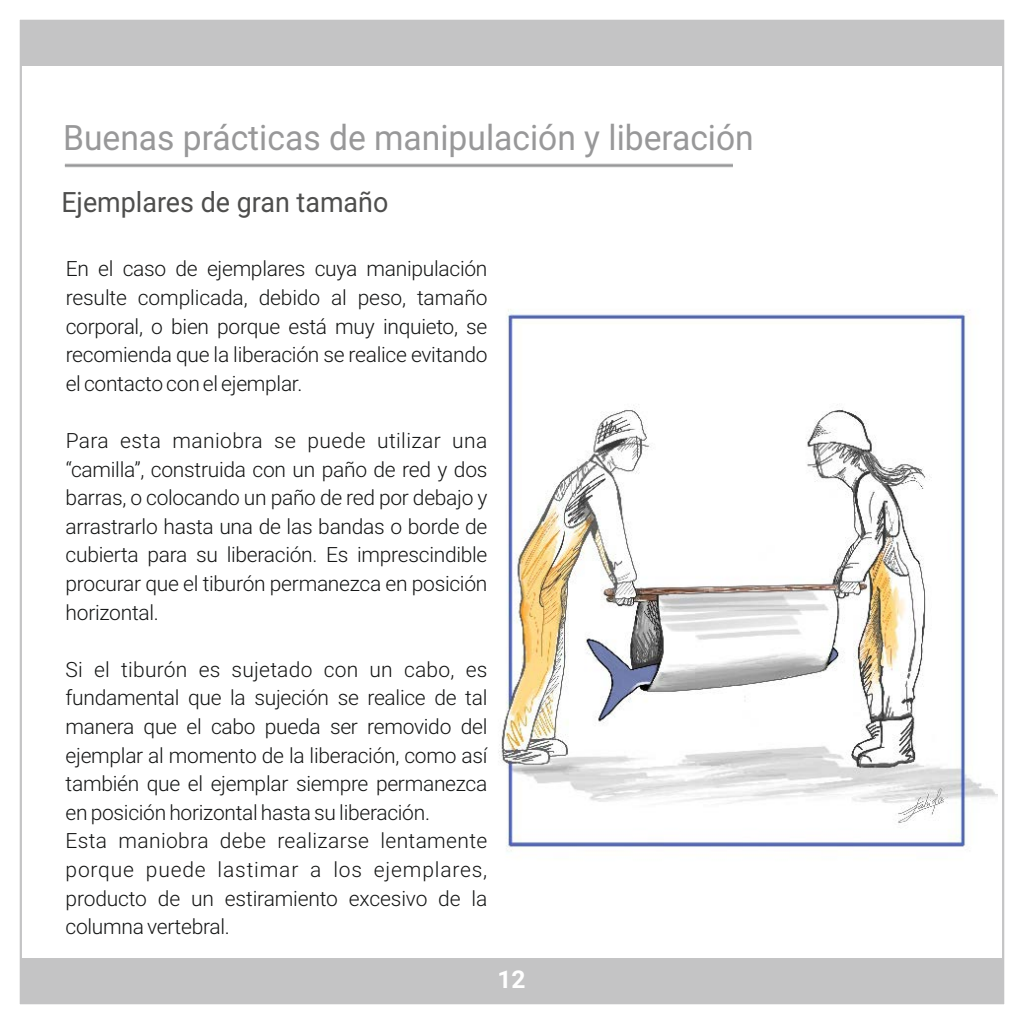
<style>
.page{position:relative;width:1024px;height:1024px;background:#fff}
.page>*{position:absolute;margin:0;border:0;box-sizing:border-box;transform-origin:0 0}
.t1{font:35px "Roboto";color:#989899;scale:.96 1}
.t2{font:28px "Roboto";color:#4e4e4d;scale:.96 1}
.t3{font:700 24.5px "Roboto";color:#fff}
.t4{font:300 21px/28.5px "Roboto";letter-spacing:-.015em;color:#151616;text-align:justify}
</style>
<div class="page">
<div style="left:21px;top:958px;width:982px;height:45px;background:#c4c4c5"></div>
<div style="left:21px;top:21px;width:982px;height:44px;background:#c4c4c5"></div>
<img style="left:498px;top:309px;width:499px;height:543px">
<hr style="left:65px;top:164px;width:668px;height:3px;background:#afb0b0">
<hr style="left:65px;top:165px;width:668px;height:1px;background:#989899">
<h1 class="t1" style="left:63px;top:124px;width:721px">Buenas prácticas de manipulación y liberación</h1>
<h2 class="t2" style="left:61px;top:191px;width:342px">Ejemplares de gran tamaño</h2>
<p class="t4" style="left:66px;top:257px;width:423px">En el caso de ejemplares cuya manipulación resulte complicada, debido al peso, tamaño corporal, o bien porque está muy inquieto, se recomienda que la liberación se realice evitando el contacto con el ejemplar.</p>
<p class="t4" style="left:66px;top:428px;width:423px">Para esta maniobra se puede utilizar una “camilla”, construida con un paño de red y dos barras, o colocando un paño de red por debajo y arrastrarlo hasta una de las bandas o borde de cubierta para su liberación. Es imprescindible procurar que el tiburón permanezca en posición horizontal.</p>
<p class="t4" style="left:66px;top:657px;width:423px;text-align:left">Si el tiburón es sujetado con un cabo, es fundamental que la sujeción se realice de tal manera que el cabo pueda ser removido del ejemplar al momento de la liberación, como así también que el ejemplar siempre permanezca en posición horizontal hasta su liberación.<br>Esta maniobra debe realizarse lentamente porque puede lastimar a los ejemplares, producto de un estiramiento excesivo de la columna vertebral.</p>
<p class="t3" style="left:497px;top:970px;width:30px">12</p>
</div>
